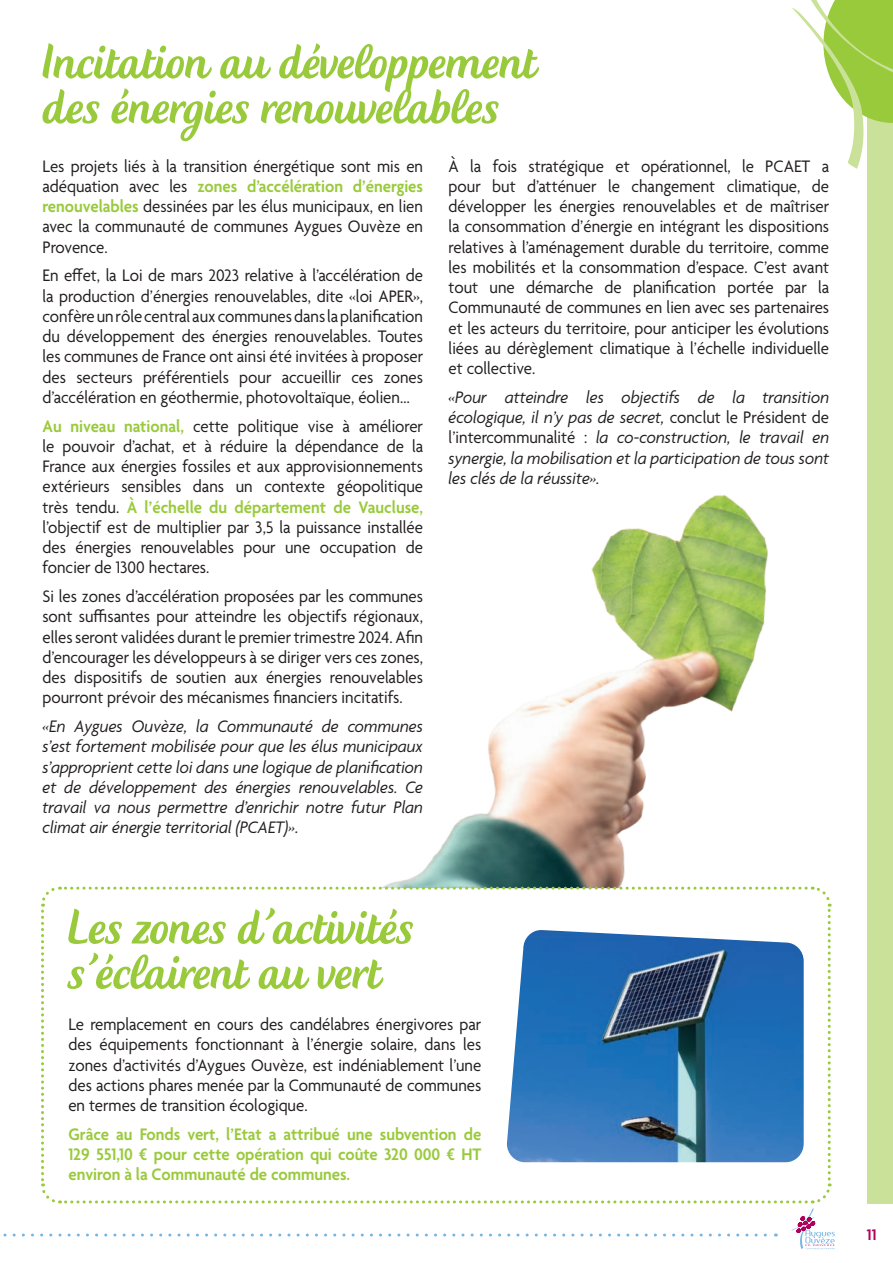
<style>
.page{position:relative;width:893px;height:1263px;background:#fff}
.page>*{position:absolute;margin:0;border:0;box-sizing:border-box;transform-origin:0 0}
.t1{font:64.5px "Creamy Script";letter-spacing:-.005em;color:#99ca3b}
.t2{font:18px/20.2px "Agenda";color:#231f20;text-align:justify;scale:.94 1}
.t3{font:italic 18px/20.2px "Agenda";color:#231f20;text-align:justify;scale:.94 1}
.t4{font:600 18px/20.2px "Agenda";color:#99ca3b;text-align:justify;scale:.94 1}
.t5{font:600 16.5px "Agenda";color:#b1015c}
.s1{font-weight:600;color:#99ca3b}
.s2{font-style:normal}
</style>
<div class="page">
<img style="left:387px;top:495px;width:381px;height:390px">
<div style="left:867px;top:0;width:26px;height:1203px;background:#cae19a"></div>
<svg style="left:792px;top:0;width:101px;height:169px"></svg>
<svg style="left:3px;top:885px;width:832px;height:364px"></svg>
<h1 class="t1" style="left:43px;top:31px;width:495px">Incitation au développement</h1>
<h1 class="t1" style="left:43px;top:76px;width:458px">des énergies renouvelables</h1>
<p class="t2" style="left:43px;top:157px;width:406px">Les projets liés à la transition énergétique sont mis en adéquation avec les <span class="s1">zones d’accélération d’énergies renouvelables</span> dessinées par les élus municipaux, en lien avec la communauté de communes Aygues Ouvèze en Provence.</p>
<p class="t2" style="left:43px;top:267px;width:406px">En effet, la Loi de mars 2023 relative à l’accélération de la production d’énergies renouvelables, dite «loi APER», confère un rôle central aux communes dans la planification du développement des énergies renouvelables. Toutes les communes de France ont ainsi été invitées à proposer des secteurs préférentiels pour accueillir ces zones d’accélération en géothermie, photovoltaïque, éolien…</p>
<p class="t2" style="left:43px;top:417px;width:406px"><span class="s1">Au niveau national,</span> cette politique vise à améliorer le pouvoir d’achat, et à réduire la dépendance de la France aux énergies fossiles et aux approvisionnements extérieurs sensibles dans un contexte géopolitique très tendu. <span class="s1">À l’échelle du département de Vaucluse, </span>l’objectif est de multiplier par 3,5 la puissance installée des énergies renouvelables pour une occupation de foncier de 1300 hectares.</p>
<p class="t2" style="left:43px;top:587px;width:406px">Si les zones d’accélération proposées par les communes sont suffisantes pour atteindre les objectifs régionaux, elles seront validées durant le premier trimestre 2024. Afin d’encourager les développeurs à se diriger vers ces zones, des dispositifs de soutien aux énergies renouvelables pourront prévoir des mécanismes financiers incitatifs.</p>
<p class="t3" style="left:43px;top:716px;width:406px">«En Aygues Ouvèze, la Communauté de communes s’est fortement mobilisée pour que les élus municipaux s’approprient cette loi dans une logique de planification et de développement des énergies renouvelables. Ce travail va nous permettre d’enrichir notre futur Plan climat air énergie territorial (PCAET)»<span class="s2">.</span></p>
<p class="t2" style="left:449px;top:157px;width:406px">À la fois stratégique et opérationnel, le PCAET a pour but d’atténuer le changement climatique, de développer les énergies renouvelables et de maîtriser la consommation d’énergie en intégrant les dispositions relatives à l’aménagement durable du territoire, comme les mobilités et la consommation d’espace. C’est avant tout une démarche de planification portée par la Communauté de communes en lien avec ses partenaires et les acteurs du territoire, pour anticiper les évolutions liées au dérèglement climatique à l’échelle individuelle et collective.</p>
<p class="t3" style="left:449px;top:387px;width:406px">«Pour atteindre les objectifs de la transition écologique, il n’y pas de secret, <span class="s2">conclut le Président de l’intercommunalité :</span> la co-construction, le travail en synergie, la mobilisation et la participation de tous sont les clés de la réussite».</p>
<h1 class="t1" style="left:68px;top:897px;width:347px">Les zones d’activités</h1>
<h1 class="t1" style="left:68px;top:942px;width:314px">s’éclairent au vert</h1>
<p class="t2" style="left:68px;top:1015px;width:441px">Le remplacement en cours des candélabres énergivores par des équipements fonctionnant à l’énergie solaire, dans les zones d’activités d’Aygues Ouvèze, est indéniablement l’une des actions phares menée par la Communauté de communes en termes de transition écologique.</p>
<p class="t4" style="left:68px;top:1125px;width:441px">Grâce au Fonds vert, l’Etat a attribué une subvention de 129 551,10 € pour cette opération qui coûte 320 000 € HT environ à la Communauté de communes.</p>
<p class="t5" style="left:867px;top:1226px;width:11px">11</p>
</div>
